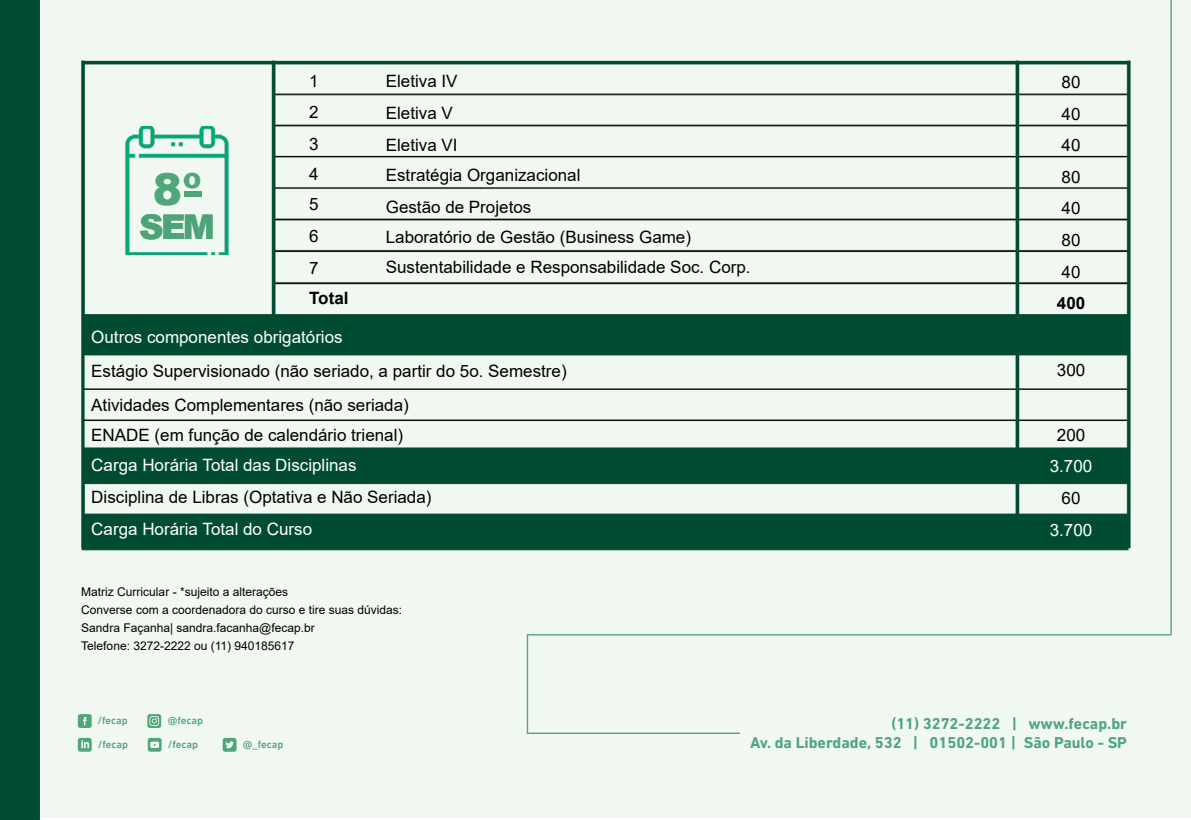
<style>
.page{position:relative;width:1191px;height:820px;background:#fff}
.page>*{position:absolute;margin:0;border:0;box-sizing:border-box;transform-origin:0 0}
.t1{font:900 44px "Arial";color:#4fa678}
.t2{font:900 34px "Arial";color:#4da479}
.t3{font:17px/31.6px "Arial";color:#000}
.t4{font:17px "Arial";color:#fff}
.t5{font:700 17px "Arial";color:#000}
.t6{font:700 16px/19.2px "DIN Next CYR";color:#4fa67f;text-align:right}
.t7{font:12px/18px "Arial";color:#000}
.t8{font:500 10.8px "DIN Next CYR";color:#4ea679}
</style>
<div class="page">
<div style="left:0;top:0;width:1191px;height:817px;background:#f1f7f1"></div>
<img style="left:81px;top:0;width:1091px;height:628px">
<div style="left:0;top:0;width:40px;height:820px;background:#004c33"></div>
<hr style="left:1170px;top:0;width:1px;height:636px;background:#4fa67f">
<svg style="left:78px;top:714px;width:14px;height:14px"></svg>
<svg style="left:78px;top:738px;width:14px;height:14px"></svg>
<svg style="left:223px;top:738px;width:13px;height:14px"></svg>
<svg style="left:148px;top:738px;width:14px;height:14px"></svg>
<svg style="left:147px;top:714px;width:14px;height:14px"></svg>
<hr style="left:527px;top:634px;width:643px;height:2px;background:#4fa67f">
<hr style="left:527px;top:634px;width:1px;height:100px;background:#4fa67f">
<hr style="left:527px;top:733px;width:213px;height:1px;background:#4fa67f">
<img style="left:112px;top:126px;width:130px;height:129px">
<div style="left:185px;top:192px;width:16px;height:5px;background:#4fa678"></div>
<div style="left:184px;top:192px;width:16px;height:5px;background:#4fa678"></div>
<h1 class="t1" style="left:153px;top:157px;width:50px">8º</h1>
<h2 class="t2" style="left:139px;top:202px;width:77px">SEM</h2>
<p class="t3" style="left:309px;top:65px;width:11px;text-align:justify">1<br>2<br>3</p>
<p class="t3" style="left:309px;top:159px;width:11px;line-height:30px">4<br>5</p>
<p class="t3" style="left:309px;top:220px;width:11px">6<br>7</p>
<p class="t5" style="left:309px;top:286px;width:41px">Total</p>
<p class="t3" style="left:386px;top:65px;width:73px">Eletiva IV<br>Eletiva V<br>Eletiva VI</p>
<p class="t3" style="left:386px;top:159px;width:196px">Estratégia Organizacional<br>Gestão de Projetos</p>
<p class="t3" style="left:386px;top:222px;width:366px;line-height:30px">Laboratório de Gestão (Business Game)<br>Sustentabilidade e Responsabilidade Soc. Corp.</p>
<p class="t4" style="left:91px;top:325px;width:253px">Outros componentes obrigatórios</p>
<p class="t3" style="left:91px;top:354px;width:477px;line-height:34px">Estágio Supervisionado (não seriado, a partir do 5o. Semestre)<br>Atividades Complementares (não seriada)</p>
<p class="t3" style="left:91px;top:419px;width:313px">ENADE (em função de calendário trienal)</p>
<p class="t4" style="left:91px;top:453px;width:267px">Carga Horária Total das Disciplinas</p>
<p class="t3" style="left:91px;top:481px;width:342px">Disciplina de Libras (Optativa e Não Seriada)</p>
<p class="t4" style="left:91px;top:517px;width:222px">Carga Horária Total do Curso</p>
<p class="t7" style="left:81px;top:583px;width:322px">Matriz Curricular - *sujeito a alterações<br>Converse com a coordenadora do curso e tire suas dúvidas:<br>Sandra Façanha| sandra.facanha@fecap.br<br>Telefone: 3272-2222 ou (11) 940185617</p>
<p class="t3" style="left:1061px;top:66px;width:20px;text-align:justify">80<br>40<br>40<br>80<br>40<br>80<br>40</p>
<p class="t5" style="left:1056px;top:291px;width:30px">400</p>
<p class="t3" style="left:1056px;top:355px;width:30px">300</p>
<p class="t3" style="left:1056px;top:419px;width:30px">200</p>
<p class="t4" style="left:1049px;top:455px;width:44px">3.700</p>
<p class="t3" style="left:1061px;top:483px;width:20px">60</p>
<p class="t4" style="left:1049px;top:519px;width:44px">3.700</p>
<p class="t8" style="left:97px;top:714px;width:32px">/fecap</p>
<p class="t8" style="left:98px;top:738px;width:32px">/fecap</p>
<p class="t8" style="left:168px;top:738px;width:32px">/fecap</p>
<p class="t8" style="left:243px;top:738px;width:42px">@_fecap</p>
<p class="t8" style="left:168px;top:714px;width:37px">@fecap</p>
<p class="t6" style="left:750px;top:713px;width:378px">(11) 3272-2222 | www.fecap.br<br>Av. da Liberdade, 532 | 01502-001 | São Paulo - SP</p>
</div>
